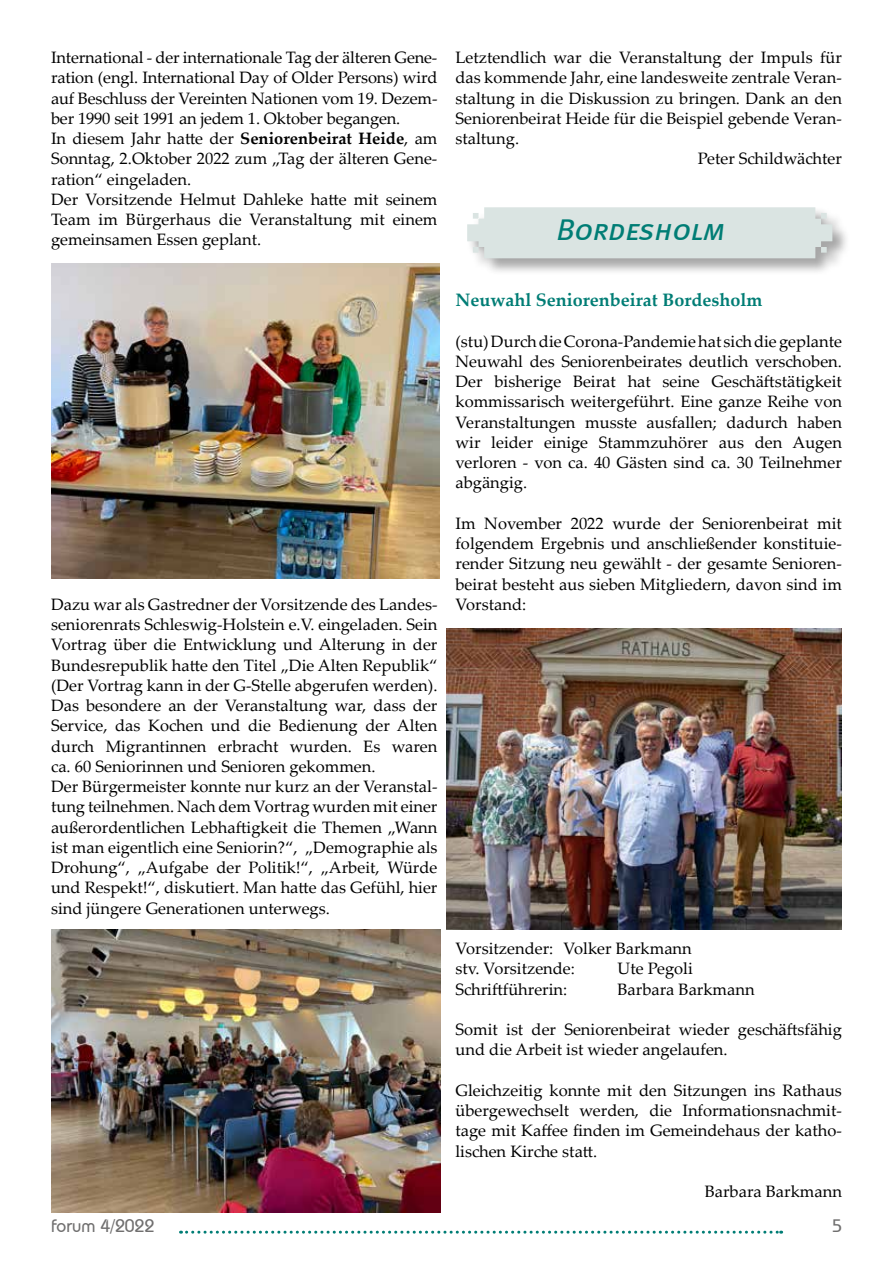
<style>
.page{position:relative;width:893px;height:1263px;background:#fff}
.page>*{position:absolute;margin:0;border:0;box-sizing:border-box;transform-origin:0 0}
.t1{font:30px "Meta Book Italic Caps";color:#007d75}
.t2{font:700 18px "Palatino Linotype";color:#007d75}
.t3{font:500 18px "Bauhaus IT Cby BT";color:#706f6f}
.t4{font:16.5px/20.2px "Palatino Linotype";color:#000}
.s1{font-weight:700}
</style>
<div class="page">
<svg style="left:181px;top:1231px;width:601px;height:3px"></svg>
<div style="left:467px;top:207px;width:383px;height:69px;background:#000;opacity:.35"></div>
<div style="left:467px;top:207px;width:365px;height:51px;background:#dae4e2"></div>
<img style="left:51px;top:929px;width:390px;height:283px">
<img style="left:446px;top:628px;width:396px;height:301px">
<img style="left:51px;top:264px;width:388px;height:314px">
<p class="t4" style="left:51px;top:47px;width:388px">International - der internationale Tag der älteren Gene&shy;ration (engl. International Day of Older Persons) wird auf Beschluss der Vereinten Nationen vom 19. Dezem&shy;ber 1990 seit 1991 an jedem 1. Oktober begangen.<br>In diesem Jahr hatte der <span class="s1">Seniorenbeirat Heide</span>, am Sonntag, 2.Oktober 2022 zum „Tag der älteren Gene&shy;ration“ eingeladen.<br>Der Vorsitzende Helmut Dahleke hatte mit seinem Team im Bürgerhaus die Veranstaltung mit einem gemeinsamen Essen geplant.</p>
<p class="t4" style="left:51px;top:593px;width:388px">Dazu war als Gastredner der Vorsitzende des Landes&shy;seniorenrats Schleswig-Holstein e.V. eingeladen. Sein Vortrag über die Entwicklung und Alterung in der Bundesrepublik hatte den Titel „Die Alten Republik“ (Der Vortrag kann in der G-Stelle abgerufen werden).<br>Das besondere an der Veranstaltung war, dass der Service, das Kochen und die Bedienung der Alten durch Migrantinnen erbracht wurden. Es waren ca. 60 Seniorinnen und Senioren gekommen.<br>Der Bürgermeister konnte nur kurz an der Veranstal&shy;tung teilnehmen. Nach dem Vortrag wurden mit einer außerordentlichen Lebhaftigkeit die Themen „Wann ist man eigentlich eine Seniorin?“, „Demographie als Drohung“, „Aufgabe der Politik!“, „Arbeit, Würde und Respekt!“, diskutiert. Man hatte das Gefühl, hier sind jüngere Generationen unterwegs.</p>
<p class="t4" style="left:455px;top:47px;width:388px">Letztendlich war die Veranstaltung der Impuls für</p>
<p class="t4" style="left:455px;top:67px;width:388px">das kommende Jahr, eine landesweite zentrale Veran-</p>
<p class="t4" style="left:455px;top:87px;width:388px">staltung in die Diskussion zu bringen. Dank an den</p>
<p class="t4" style="left:455px;top:107px;width:388px">Seniorenbeirat Heide für die Beispiel gebende Veran-</p>
<p class="t4" style="left:455px;top:128px;width:65px">staltung.</p>
<p class="t4" style="left:698px;top:148px;width:146px">Peter Schildwächter</p>
<h1 class="t1" style="left:557px;top:213px;width:170px">Bordesholm</h1>
<p class="t2" style="left:455px;top:287px;width:308px">Neuwahl Seniorenbeirat Bordesholm</p>
<p class="t4" style="left:455px;top:330px;width:388px;text-align:justify">(stu) Durch die Corona-Pandemie hat sich die geplante Neuwahl des Seniorenbeirates deutlich verschoben.<br>Der bisherige Beirat hat seine Geschäftstätigkeit kommissarisch weitergeführt. Eine ganze Reihe von Veranstaltungen musste ausfallen; dadurch haben wir leider einige Stammzuhörer aus den Augen verloren - von ca. 40 Gästen sind ca. 30 Teilnehmer abgängig.</p>
<p class="t4" style="left:455px;top:512px;width:388px;text-align:justify">Im November 2022 wurde der Seniorenbeirat mit folgendem Ergebnis und anschließender konstituie&shy;render Sitzung neu gewählt - der gesamte Senioren&shy;beirat besteht aus sieben Mitgliedern, davon sind im Vorstand:</p>
<p class="t4" style="left:455px;top:938px;width:238px">Vorsitzender: Volker Barkmann stv. Vorsitzende:</p>
<p class="t4" style="left:617px;top:958px;width:77px">Ute Pegoli</p>
<p class="t4" style="left:455px;top:978px;width:113px">Schriftführerin:</p>
<p class="t4" style="left:617px;top:978px;width:139px">Barbara Barkmann</p>
<p class="t4" style="left:455px;top:1019px;width:388px">Somit ist der Seniorenbeirat wieder geschäftsfähig und die Arbeit ist wieder angelaufen.</p>
<p class="t4" style="left:455px;top:1079px;width:388px;text-align:justify">Gleichzeitig konnte mit den Sitzungen ins Rathaus übergewechselt werden, die Informationsnachmit&shy;tage mit Kaffee finden im Gemeindehaus der katho&shy;lischen Kirche statt.</p>
<p class="t4" style="left:705px;top:1181px;width:139px">Barbara Barkmann</p>
<p class="t3" style="left:51px;top:1215px;width:105px">forum 4/2022</p>
<p class="t3" style="left:832px;top:1215px;width:11px">5</p>
</div>
